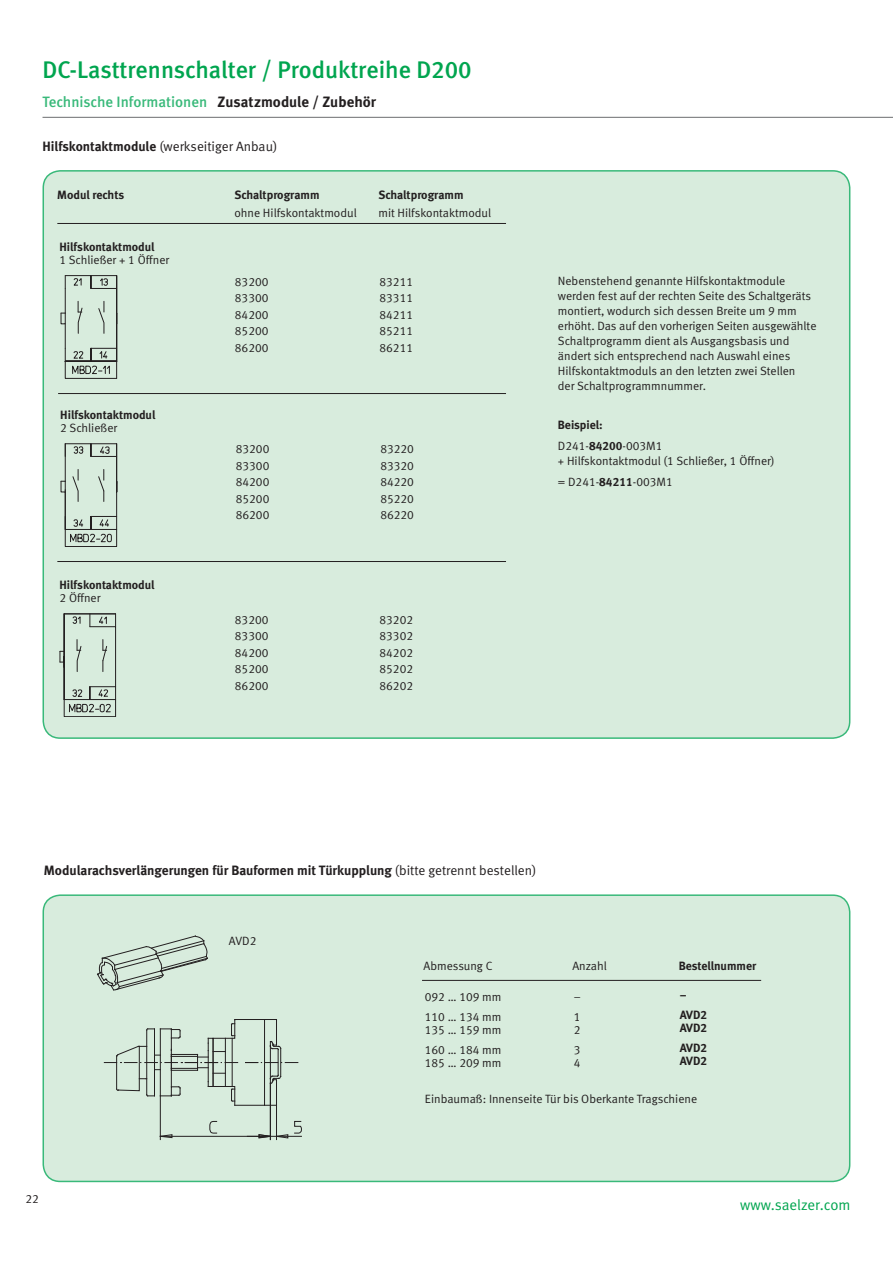
<style>
.page{position:relative;width:893px;height:1263px;background:#fff}
.page>*{position:absolute;margin:0;border:0;box-sizing:border-box;transform-origin:0 0}
.t1{font:24px "Meta Medium LF";color:#00a54f}
.t2{font:15px "Meta Medium LF";color:#39b97a}
.t3{font:15px "Meta Normal LF";color:#00a54f}
.t4{font:13.5px "Meta Bold LF";color:#231f20}
.t5{font:13.5px "Meta Normal LF";color:#231f20}
.t6{font:12px/16.5px "Meta Normal LF";color:#231f20;text-align:justify}
.t7{font:12px/19.5px "Meta Bold LF";color:#231f20}
.s1{font-family:"Meta Bold LF";color:#231f20}
.s2{font-family:"Meta Bold LF"}
.s3{font-family:"Meta Normal LF"}
</style>
<div class="page">
<hr style="left:43px;top:117px;width:850px;height:1px;background:#6c6d70">
<div style="left:43px;top:171px;width:807px;height:567px;background:#d8ecdd;border-radius:17px"></div>
<hr style="left:57px;top:223px;width:449px;height:1px;background:#231f20">
<hr style="left:58px;top:393px;width:448px;height:1px;background:#231f20">
<hr style="left:57px;top:561px;width:449px;height:1px;background:#231f20">
<div style="left:43px;top:895px;width:807px;height:286px;background:#d8ecdd;border-radius:17px"></div>
<div style="left:43px;top:894px;width:807px;height:288px;border:2px solid #39b97a;border-radius:17px"></div>
<hr style="left:422px;top:980px;width:339px;height:1px;background:#231f20">
<svg style="left:209px;top:1121px;width:8px;height:13px"></svg>
<svg style="left:294px;top:1121px;width:8px;height:13px"></svg>
<svg style="left:104px;top:1019px;width:194px;height:87px"></svg>
<hr style="left:160px;top:1136px;width:110px;height:1px;background:#231f20">
<hr style="left:160px;top:1096px;width:1px;height:43px;background:#231f20">
<svg style="left:160px;top:1134px;width:12px;height:4px"></svg>
<hr style="left:247px;top:1136px;width:54px;height:1px;background:#231f20">
<hr style="left:270px;top:1083px;width:1px;height:56px;background:#231f20">
<hr style="left:276px;top:1105px;width:1px;height:34px;background:#231f20">
<svg style="left:259px;top:1134px;width:29px;height:4px"></svg>
<svg style="left:97px;top:935px;width:111px;height:56px"></svg>
<hr style="left:65px;top:275px;width:52px;height:1px;background:#231f20">
<svg style="left:61px;top:276px;width:56px;height:102px"></svg>
<div style="left:65px;top:529px;width:52px;height:18px;border:1px solid #231f20"></div>
<hr style="left:65px;top:443px;width:52px;height:1px;background:#231f20">
<hr style="left:116px;top:444px;width:1px;height:85px;background:#231f20">
<hr style="left:65px;top:444px;width:1px;height:37px;background:#231f20">
<svg style="left:73px;top:446px;width:11px;height:8px"></svg>
<svg style="left:91px;top:444px;width:25px;height:13px"></svg>
<svg style="left:61px;top:469px;width:56px;height:73px"></svg>
<hr style="left:64px;top:613px;width:52px;height:1px;background:#231f20">
<svg style="left:59px;top:614px;width:57px;height:103px"></svg>
<h1 class="t1" style="left:43px;top:60px;width:431px">DC-Lasttrennschalter / Produktreihe D200</h1>
<p class="t2" style="left:43px;top:96px;width:335px">Technische Informationen <span class="s1">Zusatzmodule / Zubehör</span></p>
<p class="t5" style="left:43px;top:141px;width:236px"><span class="s2">Hilfskontaktmodule</span> (werkseitiger Anbau)</p>
<p class="t7" style="left:57px;top:186px;width:68px">Modul rechts</p>
<p class="t7" style="left:234px;top:186px;width:87px">Schaltprogramm</p>
<p class="t7" style="left:378px;top:186px;width:87px">Schaltprogramm</p>
<p class="t6" style="left:234px;top:206px;width:124px">ohne Hilfskontaktmodul</p>
<p class="t6" style="left:378px;top:206px;width:114px">mit Hilfskontaktmodul</p>
<p class="t7" style="left:60px;top:238px;width:97px">Hilfskontaktmodul</p>
<p class="t6" style="left:60px;top:252px;width:111px">1 Schließer + 1 Öffner</p>
<p class="t7" style="left:60px;top:406px;width:97px">Hilfskontaktmodul</p>
<p class="t6" style="left:60px;top:420px;width:58px">2 Schließer</p>
<p class="t7" style="left:60px;top:576px;width:97px">Hilfskontaktmodul</p>
<p class="t6" style="left:60px;top:590px;width:42px">2 Öffner</p>
<p class="t6" style="left:235px;top:274px;width:35px">83200<br>83300<br>84200<br>85200<br>86200</p>
<p class="t6" style="left:236px;top:442px;width:35px">83200<br>83300<br>84200<br>85200<br>86200</p>
<p class="t6" style="left:235px;top:612px;width:35px">83200<br>83300<br>84200<br>85200<br>86200</p>
<p class="t6" style="left:379px;top:274px;width:35px">83211<br>83311<br>84211<br>85211<br>86211</p>
<p class="t6" style="left:380px;top:442px;width:35px">83220<br>83320<br>84220<br>85220<br>86220</p>
<p class="t6" style="left:379px;top:612px;width:35px">83202<br>83302<br>84202<br>85202<br>86202</p>
<p class="t6" style="left:558px;top:274px;width:260px;line-height:15px;text-align:left">Nebenstehend genannte Hilfskontaktmodule werden fest auf der rechten Seite des Schaltgeräts montiert, wodurch sich dessen Breite um 9 mm erhöht. Das auf den vorherigen Seiten ausgewählte Schaltprogramm dient als Ausgangsbasis und ändert sich entsprechend nach Auswahl eines Hilfskontaktmoduls an den letzten zwei Stellen<br>der Schaltprogrammnummer.</p>
<p class="t7" style="left:558px;top:416px;width:46px">Beispiel:</p>
<p class="t6" style="left:558px;top:439px;width:218px;line-height:15px">D241-<span class="s2">84200</span>-003M1<br>+ Hilfskontaktmodul (1 Schließer, 1 Öffner)</p>
<p class="t6" style="left:558px;top:475px;width:116px">= D241-<span class="s2">84211</span>-003M1</p>
<p class="t4" style="left:44px;top:865px;width:494px">Modularachsverlängerungen für Bauformen mit Türkupplung <span class="s3">(bitte getrennt bestellen)</span></p>
<p class="t6" style="left:229px;top:933px;width:29px">AVD2</p>
<p class="t6" style="left:424px;top:959px;width:70px">Abmessung C</p>
<p class="t6" style="left:572px;top:959px;width:36px">Anzahl</p>
<p class="t7" style="left:679px;top:957px;width:79px">Bestellnummer</p>
<p class="t6" style="left:425px;top:989px;width:78px">092 … 109 mm</p>
<p class="t6" style="left:574px;top:989px;width:9px">–</p>
<p class="t6" style="left:425px;top:1009px;width:78px">110 … 134 mm</p>
<p class="t6" style="left:574px;top:1009px;width:8px">1</p>
<p class="t6" style="left:425px;top:1022px;width:78px">135 … 159 mm</p>
<p class="t6" style="left:574px;top:1022px;width:8px">2</p>
<p class="t6" style="left:425px;top:1042px;width:78px">160 … 184 mm</p>
<p class="t6" style="left:574px;top:1042px;width:8px">3</p>
<p class="t6" style="left:425px;top:1055px;width:78px">185 … 209 mm</p>
<p class="t6" style="left:574px;top:1055px;width:8px">4</p>
<p class="t7" style="left:680px;top:986px;width:29px">–<br>AVD2</p>
<p class="t7" style="left:680px;top:1019px;width:29px">AVD2<br>AVD2</p>
<p class="t7" style="left:680px;top:1052px;width:29px">AVD2</p>
<p class="t6" style="left:425px;top:1091px;width:274px">Einbaumaß: Innenseite Tür bis Oberkante Tragschiene</p>
<p class="t6" style="left:26px;top:1192px;width:15px">22</p>
<p class="t3" style="left:740px;top:1199px;width:112px">www.saelzer.com</p>
</div>
